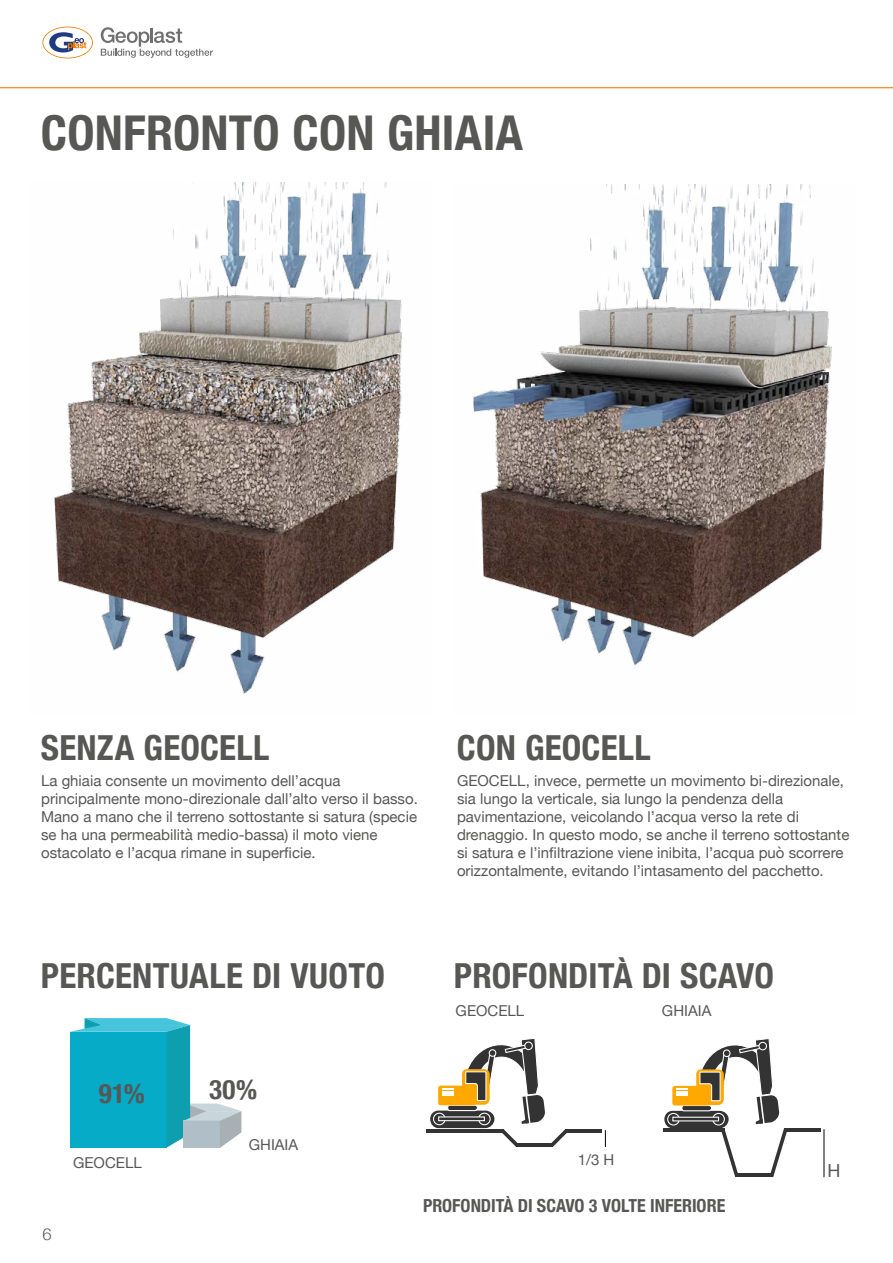
<style>
.page{position:relative;width:893px;height:1263px;background:#fff}
.page>*{position:absolute;margin:0;border:0;box-sizing:border-box;transform-origin:0 0}
.t1{font:700 condensed 48px "Helvetica Neue";letter-spacing:.005em;color:#575756}
.t2{font:700 condensed 34.5px "Helvetica Neue";letter-spacing:.005em;color:#575756}
.t3{font:700 condensed 27px "Helvetica Neue";color:#575756}
.t4{font:700 condensed 18px "Helvetica Neue";color:#575756}
.t5{font:18px "Helvetica Neue";color:#575756}
.t6{font:300 16.5px "Helvetica Neue";color:#575756}
.t7{font:15px/18px "Helvetica Neue";color:#575756}
</style>
<div class="page">
<hr style="left:0;top:87px;width:893px;height:1px;background:#ec7c01">
<svg style="left:42px;top:27px;width:51px;height:31px"></svg>
<svg style="left:101px;top:27px;width:112px;height:31px"></svg>
<img style="left:54px;top:182px;width:348px;height:512px">
<img style="left:473px;top:184px;width:359px;height:482px">
<svg style="left:70px;top:1018px;width:171px;height:130px"></svg>
<svg style="left:430px;top:1110px;width:64px;height:18px"></svg>
<svg style="left:433px;top:1113px;width:12px;height:12px"></svg>
<div style="left:433px;top:1113px;width:13px;height:12px;border:1px solid #fff;border-radius:50%"></div>
<svg style="left:438px;top:1116px;width:4px;height:5px"></svg>
<div style="left:438px;top:1085px;width:38px;height:20px;background:#ffa800;border-radius:3px"></div>
<svg style="left:664px;top:1111px;width:65px;height:17px"></svg>
<svg style="left:668px;top:1113px;width:11px;height:12px"></svg>
<div style="left:667px;top:1113px;width:13px;height:12px;border:1px solid #fff;border-radius:50%"></div>
<svg style="left:672px;top:1117px;width:5px;height:4px"></svg>
<div style="left:672px;top:1086px;width:38px;height:19px;background:#ffa800;border-radius:3px"></div>
<hr style="left:426px;top:1129px;width:78px;height:4px;background:#333">
<svg style="left:442px;top:1038px;width:125px;height:109px"></svg>
<hr style="left:565px;top:1129px;width:37px;height:4px;background:#333">
<hr style="left:516px;top:1143px;width:37px;height:4px;background:#333">
<hr style="left:663px;top:1128px;width:61px;height:4px;background:#333">
<svg style="left:677px;top:1038px;width:110px;height:139px"></svg>
<hr style="left:784px;top:1128px;width:36px;height:4px;background:#333">
<hr style="left:735px;top:1173px;width:38px;height:4px;background:#333">
<hr style="left:823px;top:1129px;width:1px;height:48px;background:#000">
<svg style="left:605px;top:1130px;width:1px;height:17px"></svg>
<h1 class="t1" style="left:41px;top:93px;width:484px">CONFRONTO CON GHIAIA</h1>
<h2 class="t2" style="left:41px;top:719px;width:230px">SENZA GEOCELL</h2>
<h2 class="t2" style="left:457px;top:719px;width:195px">CON GEOCELL</h2>
<p class="t7" style="left:41px;top:773px;width:378px">La ghiaia consente un movimento dell’acqua principalmente mono-direzionale dall’alto verso il basso.<br>Mano a mano che il terreno sottostante si satura (specie se ha una permeabilità medio-bassa) il moto viene ostacolato e l’acqua rimane in superficie.</p>
<p class="t7" style="left:457px;top:773px;width:394px">GEOCELL, invece, permette un movimento bi-direzionale, sia lungo la verticale, sia lungo la pendenza della pavimentazione, veicolando l’acqua verso la rete di drenaggio. In questo modo, se anche il terreno sottostante si satura e l’infiltrazione viene inibita, l’acqua può scorrere orizzontalmente, evitando l’intasamento del pacchetto.</p>
<h2 class="t2" style="left:41px;top:947px;width:346px">PERCENTUALE DI VUOTO</h2>
<h2 class="t2" style="left:454px;top:947px;width:321px">PROFONDITÀ DI SCAVO</h2>
<h3 class="t3" style="left:99px;top:1071px;width:48px">91%</h3>
<p class="t7" style="left:73px;top:1155px;width:70px">GEOCELL</p>
<p class="t6" style="left:43px;top:1220px;width:11px">6</p>
<h3 class="t3" style="left:209px;top:1067px;width:50px">30%</h3>
<p class="t7" style="left:249px;top:1136px;width:51px">GHIAIA</p>
<p class="t7" style="left:456px;top:1003px;width:70px">GEOCELL</p>
<p class="t7" style="left:662px;top:1003px;width:51px">GHIAIA</p>
<p class="t7" style="left:578px;top:1152px;width:38px">1/3 H</p>
<p class="t4" style="left:423px;top:1190px;width:304px">PROFONDITÀ DI SCAVO 3 VOLTE INFERIORE</p>
<p class="t5" style="left:827px;top:1158px;width:14px">H</p>
</div>
